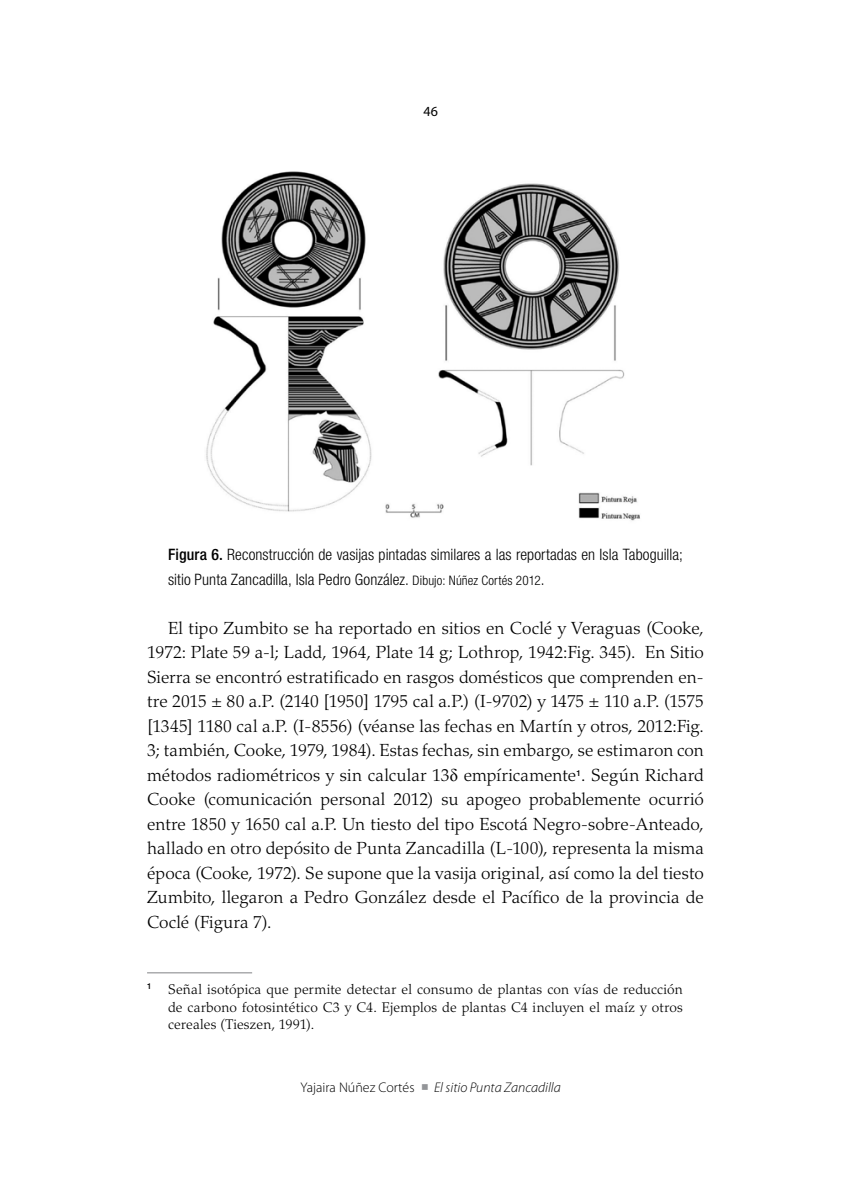
<style>
.page{position:relative;width:851px;height:1197px;background:#fff}
.page>*{position:absolute;margin:0;border:0;box-sizing:border-box;transform-origin:0 0}
.t1{font:300 17.5px/24.5px "Palatino LT Std";letter-spacing:.005em;color:#000;text-align:justify}
.t2{font:300 condensed 15.75px/24.5px "Helvetica Neue LT Std";letter-spacing:.005em;color:#000}
.t3{font:300 14px/17.5px "Palatino LT Std";letter-spacing:.01em;color:#000;text-align:justify}
.t4{font:italic 300 14px "Myriad Pro";color:#000}
.t5{font:14px "Myriad Pro";color:#000}
.s1{font-weight:500}
.s2{font-size:13.12px}
.s3{font-family:"Times New Roman";font-weight:400}
.s4{font-style:normal}
.s5{font-family:"Koz Go Pro";font-weight:800;font-style:normal;font-size:21px;color:#939598}
</style>
<div class="page">
<hr style="left:147px;top:972px;width:105px;height:1px;background:#808285">
<img style="left:206px;top:171px;width:434px;height:350px">
<p class="t5" style="left:423px;top:102px;width:16px">46</p>
<p class="t2" style="left:168px;top:542px;width:516px"><span class="s1">Figura 6.</span> Reconstrucción de vasijas pintadas similares a las reportadas en Isla Taboguilla; sitio Punta Zancadilla, Isla Pedro González. <span class="s2">Dibujo: Núñez Cortés 2012</span>.</p>
<p class="t1" style="left:147px;top:616px;width:558px;text-indent:21px">El tipo Zumbito se ha reportado en sitios en Coclé y Veraguas (Cooke, 1972: Plate 59 a-l; Ladd, 1964, Plate 14 g; Lothrop, 1942:Fig. 345). En Sitio Sierra se encontró estratificado en rasgos domésticos que comprenden en&shy;tre 2015 ± 80 a.P. (2140 [1950] 1795 cal a.P.) (I-9702) y 1475 ± 110 a.P. (1575 [1345] 1180 cal a.P. (I-8556) (véanse las fechas en Martín y otros, 2012:Fig.<br>3; también, Cooke, 1979, 1984). Estas fechas, sin embargo, se estimaron con métodos radiométricos y sin calcular 13<span class="s3">δ</span> empíricamente<sup>1</sup>. Según Richard Cooke (comunicación personal 2012) su apogeo probablemente ocurrió entre 1850 y 1650 cal a.P. Un tiesto del tipo Escotá Negro-sobre-Anteado, hallado en otro depósito de Punta Zancadilla (L-100), representa la misma época (Cooke, 1972). Se supone que la vasija original, así como la del tiesto Zumbito, llegaron a Pedro González desde el Pacífico de la provincia de Coclé (Figura 7).</p>
<p class="t3" style="left:168px;top:981px;width:516px;text-indent:-21px"><sup>1</sup> Señal isotópica que permite detectar el consumo de plantas con vías de reducción de carbono fotosintético C3 y C4. Ejemplos de plantas C4 incluyen el maíz y otros cereales (Tieszen, 1991).</p>
<p class="t4" style="left:300px;top:1080px;width:262px"><span class="s4">Yajaira Núñez Cortés</span><span class="s5">▪</span>El sitio Punta Zancadilla</p>
</div>
